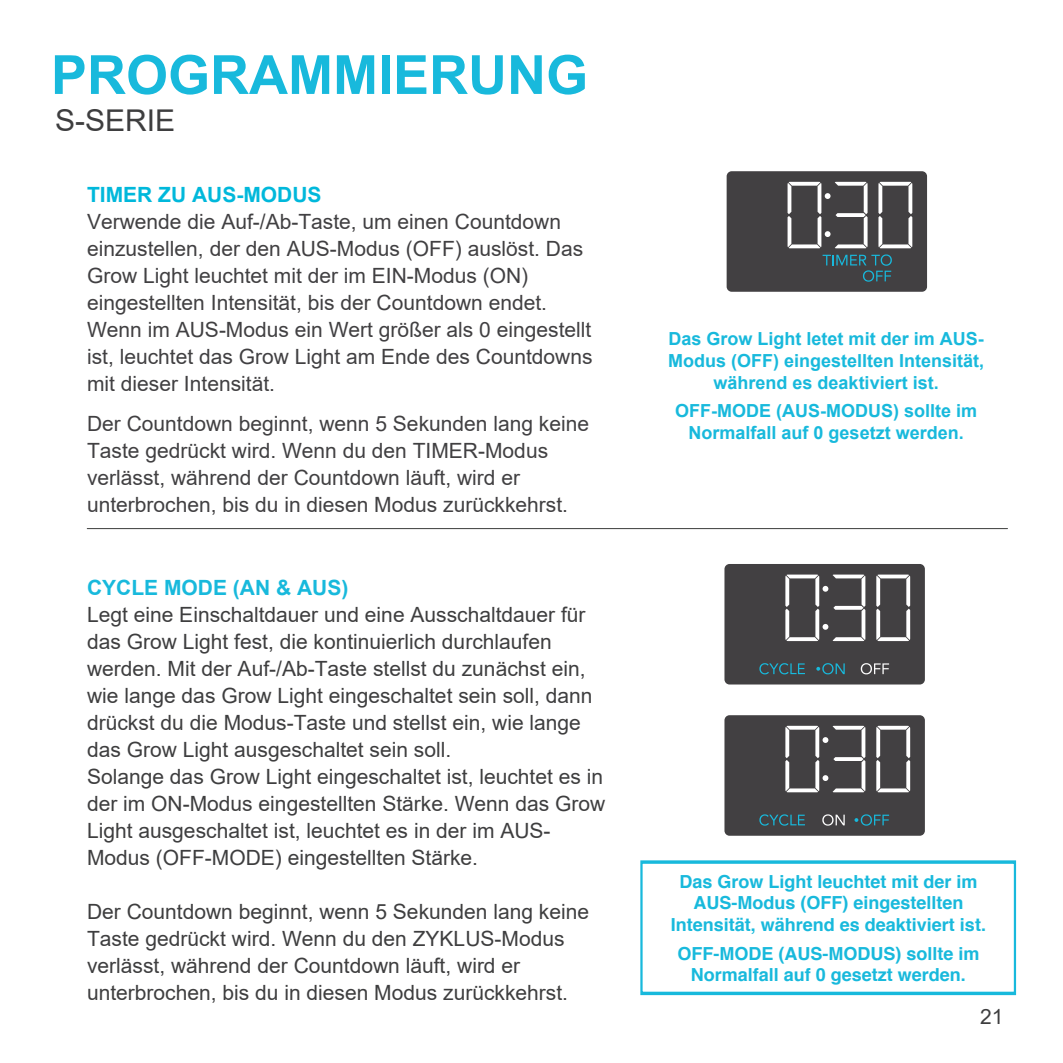
<style>
.page{position:relative;width:1063px;height:1063px;background:#fff}
.page>*{position:absolute;margin:0;border:0;box-sizing:border-box;transform-origin:0 0}
.t1{font:700 54px "Arial";color:#18b9dc}
.t2{font:30px "Arial";color:#3e3e3f}
.t3{font:21px/27px "Arial";color:#3e3e3f}
.t4{font:21px/27px "Arial";color:#414042}
.t5{font:700 21px "Arial";color:#18b9dc}
.t6{font:700 21px "Arial";color:#00b8db}
.t7{font:21px "Arial";color:#3e3e3f}
.t8{font:700 18px/21.6px "Helvetica";color:#18b9dc;text-align:center}
.t9{font:700 18px/21.6px "Arial";color:#18b9dc;text-align:center}
.s1{font-style:inherit}
</style>
<div class="page">
<hr style="left:87px;top:528px;width:920px;height:1px;background:#3b3c3b">
<div style="left:726px;top:171px;width:201px;height:121px;background:#424042;border-radius:5px"></div>
<svg style="left:878px;top:182px;width:34px;height:66px"></svg>
<svg style="left:787px;top:182px;width:80px;height:66px"></svg>
<svg style="left:822px;top:254px;width:70px;height:28px"></svg>
<div style="left:724px;top:564px;width:201px;height:120px;background:#424042;border-radius:5px"></div>
<div style="left:724px;top:715px;width:201px;height:121px;background:#424042;border-radius:5px"></div>
<svg style="left:759px;top:663px;width:46px;height:11px"></svg>
<svg style="left:759px;top:814px;width:46px;height:11px"></svg>
<svg style="left:876px;top:574px;width:34px;height:67px"></svg>
<svg style="left:876px;top:726px;width:34px;height:66px"></svg>
<svg style="left:785px;top:574px;width:80px;height:67px"></svg>
<svg style="left:785px;top:726px;width:80px;height:66px"></svg>
<svg style="left:822px;top:814px;width:23px;height:11px"></svg>
<svg style="left:816px;top:663px;width:29px;height:11px"></svg>
<svg style="left:861px;top:663px;width:28px;height:11px"></svg>
<svg style="left:854px;top:814px;width:35px;height:11px"></svg>
<div style="left:640px;top:860px;width:376px;height:135px;border:3px solid #18b9dc"></div>
<h1 class="t1" style="left:51px;top:37px;width:538px">PROGRAMMIERUNG</h1>
<h2 class="t2" style="left:55px;top:100px;width:122px">S-SERIE</h2>
<p class="t6" style="left:87px;top:180px;width:236px">TIMER ZU AUS-MODUS</p>
<p class="t4" style="left:87px;top:208px;width:507px">Verwende die Auf-/Ab-Taste, um einen Countdown einzustellen, der den AUS-Modus (OFF) auslöst. Das Grow Light leuchtet mit der im EIN-Modus (ON) eingestellten Intensität, bis der Countdown endet.<br>Wenn im AUS-Modus ein Wert größer als 0 eingestellt ist, leuchtet das Grow Light am Ende des Countdowns mit dieser Intensität.</p>
<p class="t4" style="left:87px;top:410px;width:503px">Der Countdown beginnt, wenn 5 Sekunden lang keine Taste gedrückt wird. Wenn du den TIMER-Modus verlässt, während der Countdown läuft, wird er unterbrochen, bis du in diesen Modus zurückkehrst.</p>
<p class="t5" style="left:87px;top:573px;width:263px">CYCLE MODE (AN &amp; AUS)</p>
<p class="t3" style="left:87px;top:601px;width:520px">Legt eine Einschaltdauer und eine Ausschaltdauer für das Grow Light fest, die kontinuierlich durchlaufen werden. Mit der Auf-/Ab-Taste stellst du zunächst ein, wie lange das Grow Light eingeschaltet sein soll, dann drückst du die Modus-Taste und stellst ein, wie lange das Grow Light ausgeschaltet sein soll.<br>Solange das Grow Light eingeschaltet ist, leuchtet es in der im ON-Modus eingestellten Stärke. Wenn das Grow Light ausgeschaltet ist, leuchtet es in der im AUS-Modus (OFF-MODE) eingestellten Stärke.</p>
<p class="t3" style="left:87px;top:898px;width:503px">Der Countdown beginnt, wenn 5 Sekunden lang keine Taste gedrückt wird. Wenn du den ZYKLUS-Modus verlässt, während der Countdown läuft, wird er unterbrochen, bis du in diesen Modus zurückkehrst.</p>
<p class="t9" style="left:668px;top:328px;width:318px">Das Grow Light letet mit der im AUS-<br>Modus (OFF) eingestellten Intensität, während es deaktiviert ist.</p>
<p class="t9" style="left:675px;top:400px;width:304px">OFF-MODE (AUS-MODUS) sollte im<br>Normalfall auf 0 gesetzt werden.</p>
<p class="t8" style="left:671px;top:871px;width:317px">Das Grow Light leuchtet mit der im<br>AUS-Modus (OFF) eingestellten<br>Intensität, während es deaktiviert ist.</p>
<p class="t8" style="left:677px;top:943px;width:304px">OFF-MODE (AUS-MODUS) sollte im<br><span class="s1">Normalfall auf</span> 0 gesetzt werden.</p>
<p class="t7" style="left:980px;top:1002px;width:25px">21</p>
</div>
